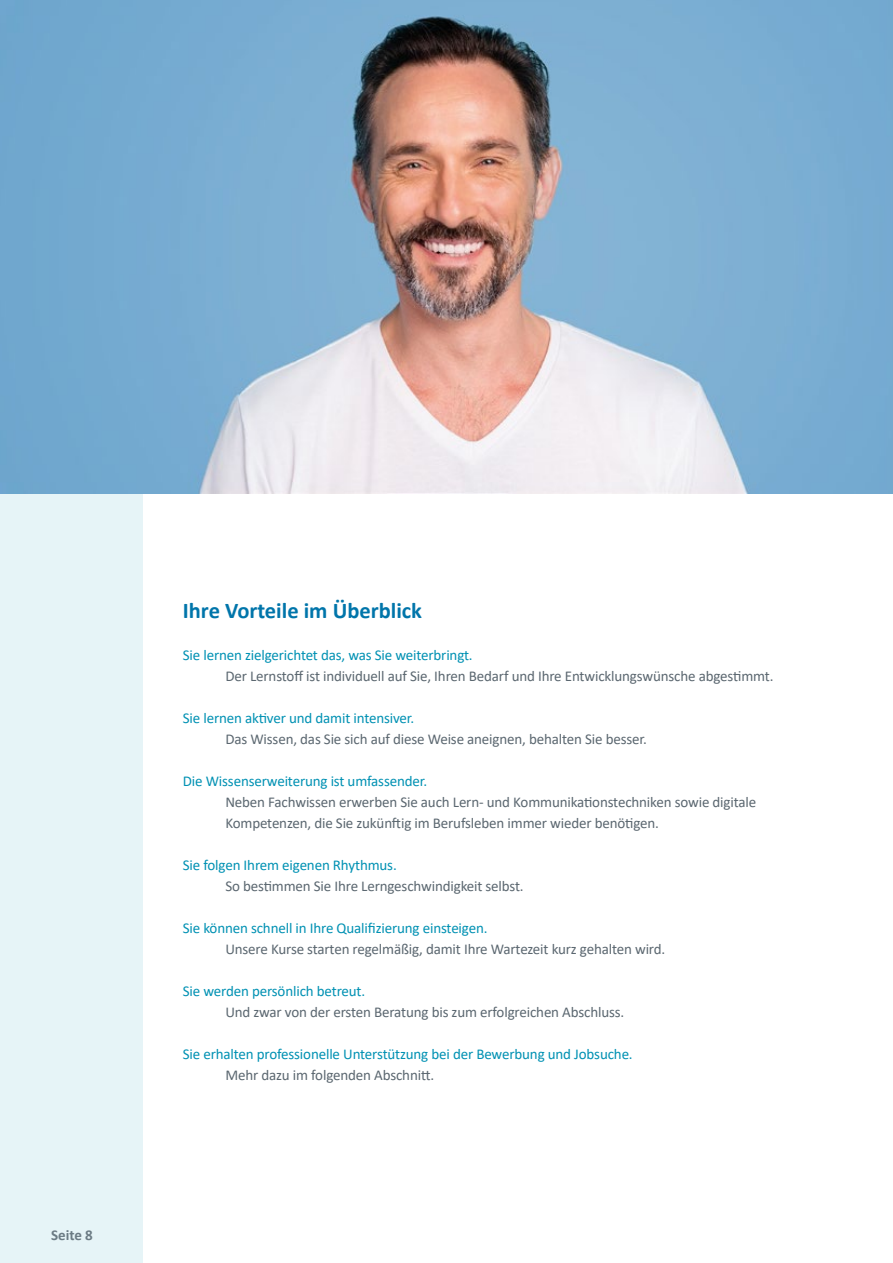
<style>
.page{position:relative;width:893px;height:1263px;background:#fff}
.page>*{position:absolute;margin:0;border:0;box-sizing:border-box;transform-origin:0 0}
.t1{font:700 22.5px "Calibri";color:#0075aa}
.t2{font:15px/21px "Calibri";letter-spacing:-.01em;color:#5b6770}
.t3{font:15px "Calibri";letter-spacing:-.01em;color:#0091b3}
.t4{font:700 15px "Calibri";color:#6b7b84}
</style>
<div class="page">
<div style="left:0;top:493px;width:142px;height:770px;background:#e6f4f7"></div>
<img style="left:0;top:0;width:893px;height:493px">
<p class="t4" style="left:51px;top:1224px;width:43px">Seite 8</p>
<h1 class="t1" style="left:183px;top:594px;width:241px">Ihre Vorteile im Überblick</h1>
<p class="t3" style="left:183px;top:644px;width:291px">Sie lernen zielgerichtet das, was Sie weiterbringt.</p>
<p class="t2" style="left:225px;top:665px;width:550px">Der Lernstoff ist individuell auf Sie, Ihren Bedarf und Ihre Entwicklungswünsche abgestimmt.</p>
<p class="t3" style="left:183px;top:707px;width:233px">Sie lernen aktiver und damit intensiver.</p>
<p class="t2" style="left:225px;top:728px;width:423px">Das Wissen, das Sie sich auf diese Weise aneignen, behalten Sie besser.</p>
<p class="t3" style="left:183px;top:770px;width:246px">Die Wissenserweiterung ist umfassender.</p>
<p class="t2" style="left:225px;top:791px;width:532px">Neben Fachwissen erwerben Sie auch Lern- und Kommunikationstechniken sowie digitale<br>Kompetenzen, die Sie zukünftig im Berufsleben immer wieder benötigen.</p>
<p class="t3" style="left:183px;top:854px;width:215px">Sie folgen Ihrem eigenen Rhythmus.</p>
<p class="t2" style="left:225px;top:875px;width:300px">So bestimmen Sie Ihre Lerngeschwindigkeit selbst.</p>
<p class="t3" style="left:183px;top:917px;width:306px">Sie können schnell in Ihre Qualifizierung einsteigen.</p>
<p class="t2" style="left:225px;top:938px;width:441px">Unsere Kurse starten regelmäßig, damit Ihre Wartezeit kurz gehalten wird.</p>
<p class="t3" style="left:183px;top:980px;width:184px">Sie werden persönlich betreut.</p>
<p class="t2" style="left:225px;top:1001px;width:400px">Und zwar von der ersten Beratung bis zum erfolgreichen Abschluss.</p>
<p class="t3" style="left:183px;top:1043px;width:451px">Sie erhalten professionelle Unterstützung bei der Bewerbung und Jobsuche.</p>
<p class="t2" style="left:225px;top:1064px;width:210px">Mehr dazu im folgenden Abschnitt.</p>
</div>
